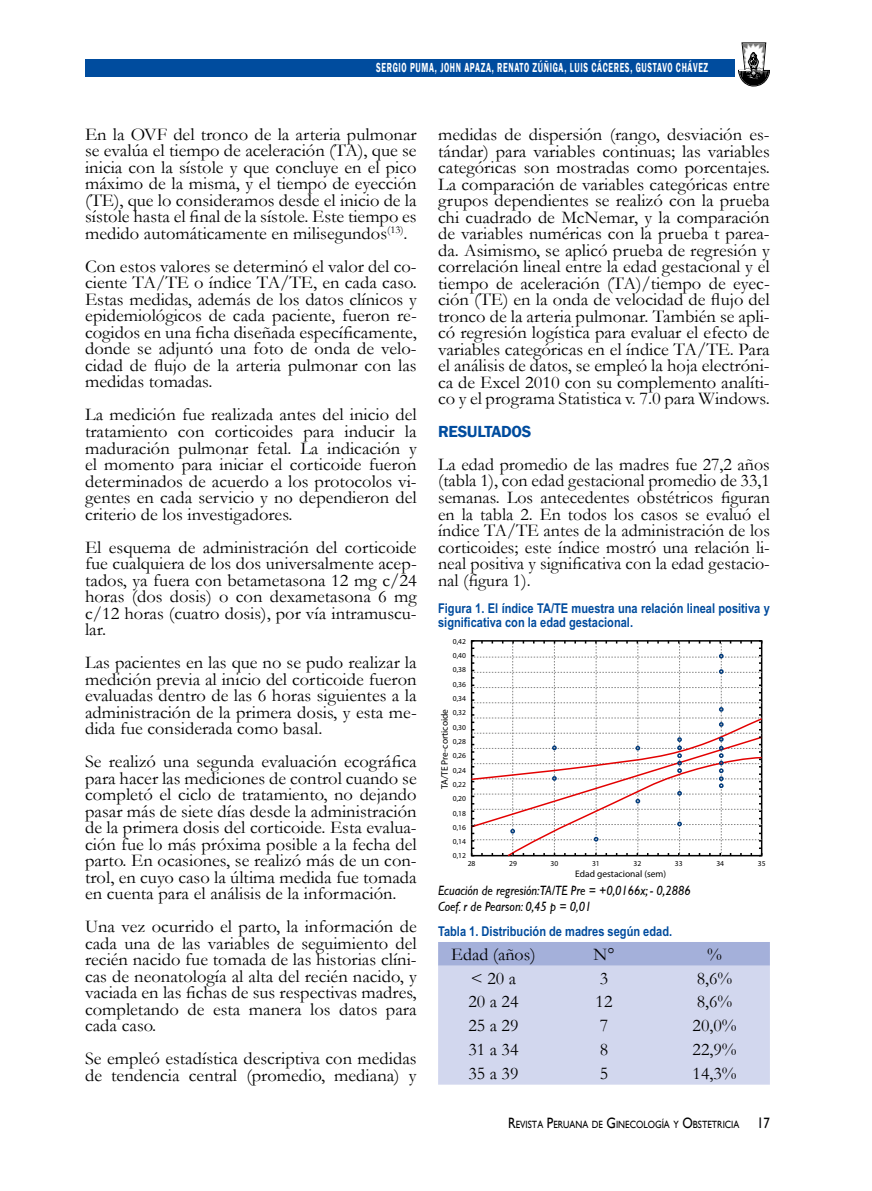
<style>
.page{position:relative;width:872px;height:1191px;background:#fff}
.page>*{position:absolute;margin:0;border:0;box-sizing:border-box;transform-origin:0 0}
.t1{font:18px/16.5px "Garamond";color:#000;text-align:justify}
.t2{font:600 16.5px "Franklin Gothic";color:#004c9e}
.t3{font:700 13.5px/14.2px "Arial Narrow";color:#004c9e}
.t4{font:italic 13.5px/16.5px "Gill Sans";color:#000;scale:.9 1}
.t5{font:600 13.5px "Franklin Gothic";letter-spacing:.08em;color:#fff;scale:.6 1}
.t6{font:10.5px "Gill Sans";color:#000;scale:.85 1}
.t7{font:9.45px "Myriad Pro";color:#000}
.t8{font:7.65px/14.2px "Myriad Pro";color:#000;text-align:justify}
.s1{font-size:15px}
</style>
<div class="page">
<div style="left:85px;top:60px;width:649px;height:17px;background:#004c9e"></div>
<svg style="left:738px;top:43px;width:32px;height:43px"></svg>
<svg style="left:438px;top:942px;width:332px;height:142px;background:#cad0ea"></svg>
<svg style="left:470px;top:640px;width:293px;height:217px"></svg>
<p class="t5" style="left:376px;top:59px;width:555px">SERGIO PUMA, JOHN APAZA, RENATO ZÚÑIGA, LUIS CÁCERES, GUSTAVO CHÁVEZ</p>
<p class="t1" style="left:85px;top:125px;width:333px">En la OVF del tronco de la arteria pulmonar se evalúa el tiempo de aceleración (TA), que se inicia con la sístole y que concluye en el pico máximo de la misma, y el tiempo de eyección (TE), que lo consideramos desde el inicio de la sístole hasta el final de la sístole. Este tiempo es medido automáticamente en milisegundos<sup>(13)</sup>.</p>
<p class="t1" style="left:85px;top:257px;width:333px">Con estos valores se determinó el valor del co&shy;ciente TA/TE o índice TA/TE, en cada caso.<br>Estas medidas, además de los datos clínicos y epidemiológicos de cada paciente, fueron re&shy;cogidos en una ficha diseñada específicamente, donde se adjuntó una foto de onda de velo&shy;cidad de flujo de la arteria pulmonar con las medidas tomadas.</p>
<p class="t1" style="left:85px;top:406px;width:333px">La medición fue realizada antes del inicio del tratamiento con corticoides para inducir la maduración pulmonar fetal. La indicación y el momento para iniciar el corticoide fueron determinados de acuerdo a los protocolos vi&shy;gentes en cada servicio y no dependieron del criterio de los investigadores.</p>
<p class="t1" style="left:85px;top:538px;width:333px">El esquema de administración del corticoide fue cualquiera de los dos universalmente acep&shy;tados, ya fuera con betametasona 12 mg c/24 horas (dos dosis) o con dexametasona 6 mg c/12 horas (cuatro dosis), por vía intramuscu&shy;lar.</p>
<p class="t1" style="left:85px;top:654px;width:333px">Las pacientes en las que no se pudo realizar la medición previa al inicio del corticoide fueron evaluadas dentro de las 6 horas siguientes a la administración de la primera dosis, y esta me&shy;dida fue considerada como basal.</p>
<p class="t1" style="left:85px;top:753px;width:333px">Se realizó una segunda evaluación ecográfica para hacer las mediciones de control cuando se completó el ciclo de tratamiento, no dejando pasar más de siete días desde la administración de la primera dosis del corticoide. Esta evalua&shy;ción fue lo más próxima posible a la fecha del parto. En ocasiones, se realizó más de un con&shy;trol, en cuyo caso la última medida fue tomada en cuenta para el análisis de la información.</p>
<p class="t1" style="left:85px;top:918px;width:333px">Una vez ocurrido el parto, la información de cada una de las variables de seguimiento del recién nacido fue tomada de las historias clíni&shy;cas de neonatología al alta del recién nacido, y vaciada en las fichas de sus respectivas madres, completando de esta manera los datos para cada caso.</p>
<p class="t1" style="left:85px;top:1050px;width:333px">Se empleó estadística descriptiva con medidas de tendencia central (promedio, mediana) y</p>
<p class="t1" style="left:438px;top:126px;width:333px">medidas de dispersión (rango, desviación es&shy;tándar) para variables continuas; las variables categóricas son mostradas como porcentajes.<br>La comparación de variables categóricas entre grupos dependientes se realizó con la prueba chi cuadrado de McNemar, y la comparación de variables numéricas con la prueba t parea&shy;da. Asimismo, se aplicó prueba de regresión y correlación lineal entre la edad gestacional y el tiempo de aceleración (TA)/tiempo de eyec&shy;ción (TE) en la onda de velocidad de flujo del tronco de la arteria pulmonar. También se apli&shy;có regresión logística para evaluar el efecto de variables categóricas en el índice TA/TE. Para el análisis de datos, se empleó la hoja electróni&shy;ca de Excel 2010 con su complemento analíti&shy;co y el programa Statistica v. 7.0 para Windows.</p>
<p class="t2" style="left:438px;top:421px;width:33px">RESULTADO</p>
<p class="t2" style="left:521px;top:421px;width:11px">S</p>
<p class="t1" style="left:438px;top:455px;width:333px">La edad promedio de las madres fue 27,2 años (tabla 1), con edad gestacional promedio de 33,1 semanas. Los antecedentes obstétricos figuran en la tabla 2. En todos los casos se evaluó el índice TA/TE antes de la administración de los corticoides; este índice mostró una relación li&shy;neal positiva y significativa con la edad gestacio&shy;nal (figura 1).</p>
<p class="t3" style="left:438px;top:601px;width:333px">Figura 1. El índice TA/TE muestra una relación lineal positiva y significativa con la edad gestacional.</p>
<p class="t8" style="left:453px;top:634px;width:15px">0,42<br>0,40<br>0,38<br>0,36<br>0,34<br>0,32<br>0,30<br>0,28<br>0,26<br>0,24<br>0,22<br>0,20<br>0,18<br>0,16<br>0,14<br>0,12</p>
<p class="t7" style="left:439px;top:789px;width:82px;rotate:-90deg">TA/TE Pre-corticoide</p>
<p class="t8" style="left:468px;top:856px;width:9px">28</p>
<p class="t8" style="left:509px;top:856px;width:9px">29</p>
<p class="t8" style="left:550px;top:856px;width:9px">30</p>
<p class="t8" style="left:592px;top:856px;width:9px">31</p>
<p class="t8" style="left:633px;top:856px;width:9px">32</p>
<p class="t8" style="left:675px;top:856px;width:9px">33</p>
<p class="t8" style="left:716px;top:856px;width:9px">34</p>
<p class="t8" style="left:758px;top:856px;width:9px">35</p>
<p class="t7" style="left:575px;top:868px;width:92px">Edad gestacional (sem)</p>
<p class="t4" style="left:438px;top:881px;width:282px">Ecuación de regresión:TA/TE Pre = +0,0166x; - 0,2886<br>Coef. r de Pearson: 0,45 p = 0,01</p>
<p class="t3" style="left:438px;top:924px;width:235px">Tabla 1. Distribución de madres según edad.</p>
<p class="t1" style="left:451px;top:945px;width:86px">Edad (años)</p>
<p class="t1" style="left:593px;top:945px;width:23px">N°</p>
<p class="t1" style="left:707px;top:945px;width:16px">%</p>
<p class="t1" style="left:471px;top:969px;width:47px">&lt; 20 a</p>
<p class="t1" style="left:600px;top:969px;width:10px">3</p>
<p class="t1" style="left:697px;top:969px;width:37px">8,6%</p>
<p class="t1" style="left:468px;top:993px;width:52px">20 a 24</p>
<p class="t1" style="left:595px;top:993px;width:18px">12</p>
<p class="t1" style="left:697px;top:993px;width:37px">8,6%</p>
<p class="t1" style="left:468px;top:1016px;width:52px">25 a 29</p>
<p class="t1" style="left:600px;top:1016px;width:10px">7</p>
<p class="t1" style="left:692px;top:1016px;width:46px">20,0%</p>
<p class="t1" style="left:468px;top:1040px;width:52px">31 a 34</p>
<p class="t1" style="left:600px;top:1040px;width:10px">8</p>
<p class="t1" style="left:692px;top:1040px;width:46px">22,9%</p>
<p class="t1" style="left:468px;top:1064px;width:52px">35 a 39</p>
<p class="t1" style="left:600px;top:1064px;width:10px">5</p>
<p class="t1" style="left:692px;top:1064px;width:46px">14,3%</p>
<p class="t6" style="left:508px;top:1118px;width:309px"><span class="s1">R</span>EVISTA <span class="s1">P</span>ERUANA DE <span class="s1">G</span>INECOLOGÍA Y <span class="s1">O</span>BSTETRICIA <span class="s1">17</span></p>
</div>
